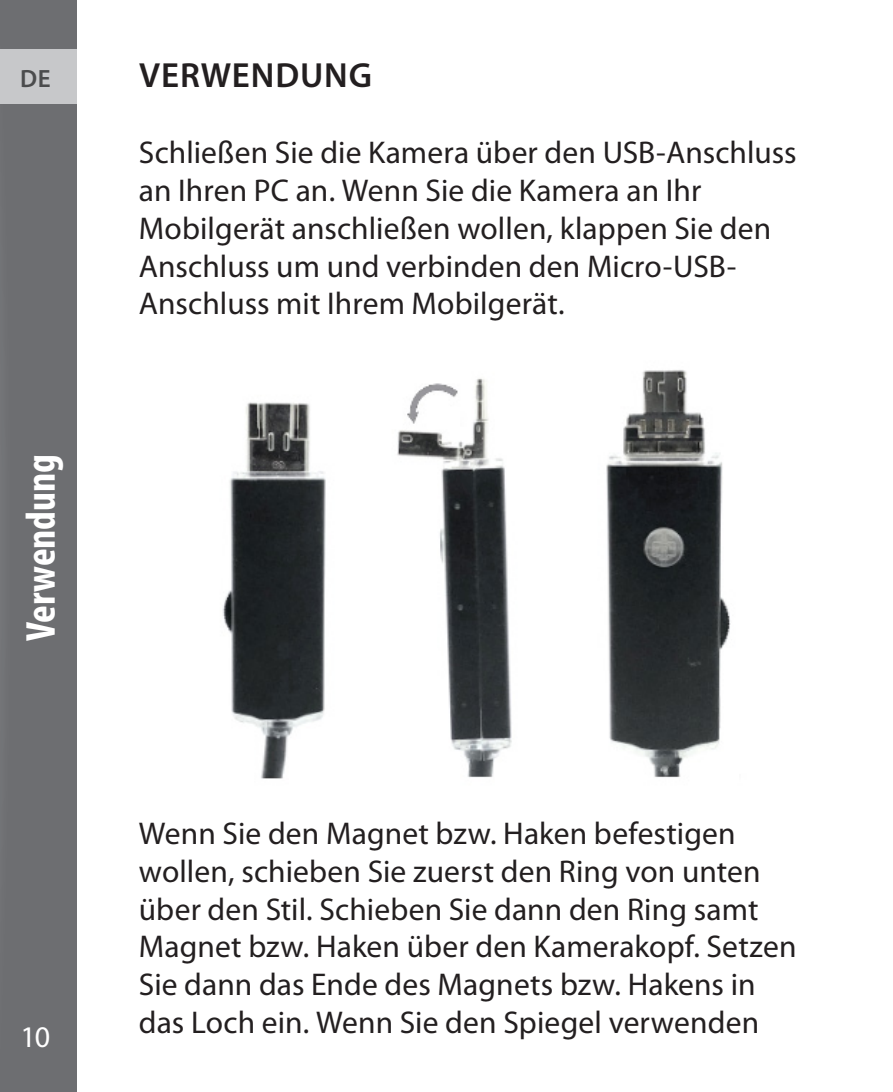
<style>
.page{position:relative;width:893px;height:1092px;background:#fff}
.page>*{position:absolute;margin:0;border:0;box-sizing:border-box;transform-origin:0 0}
.t1{font:700 condensed 42px "Myriad Pro";color:#fff}
.t2{font:600 35px "Myriad Pro";letter-spacing:.025em;color:#231f20}
.t3{font:31.5px/37.8px "Myriad Pro";letter-spacing:.005em;color:#231f20}
.t4{font:30.1px "Myriad Pro";color:#fff}
.t5{font:600 25.2px "Myriad Pro";color:#4b4c4d}
</style>
<div class="page">
<div style="left:0;top:0;width:77px;height:1091px;background:#6d6e71"></div>
<div style="left:0;top:49px;width:77px;height:54px;background:#c7c8ca"></div>
<img style="left:222px;top:370px;width:509px;height:409px">
<p class="t5" style="left:20px;top:62px;width:32px">DE</p>
<h1 class="t1" style="left:15px;top:640px;width:188px;rotate:-90deg">Verwendung</h1>
<p class="t4" style="left:21px;top:1018px;width:31px">10</p>
<p class="t2" style="left:139px;top:53px;width:234px">VERWENDUNG</p>
<p class="t3" style="left:139px;top:133px;width:659px">Schließen Sie die Kamera über den USB-Anschluss an Ihren PC an. Wenn Sie die Kamera an Ihr Mobilgerät anschließen wollen, klappen Sie den Anschluss um und verbinden den Micro-USB-Anschluss mit Ihrem Mobilgerät.</p>
<p class="t3" style="left:139px;top:813px;width:659px">Wenn Sie den Magnet bzw. Haken befestigen wollen, schieben Sie zuerst den Ring von unten über den Stil. Schieben Sie dann den Ring samt Magnet bzw. Haken über den Kamerakopf. Setzen Sie dann das Ende des Magnets bzw. Hakens in das Loch ein. Wenn Sie den Spiegel verwenden</p>
</div>
